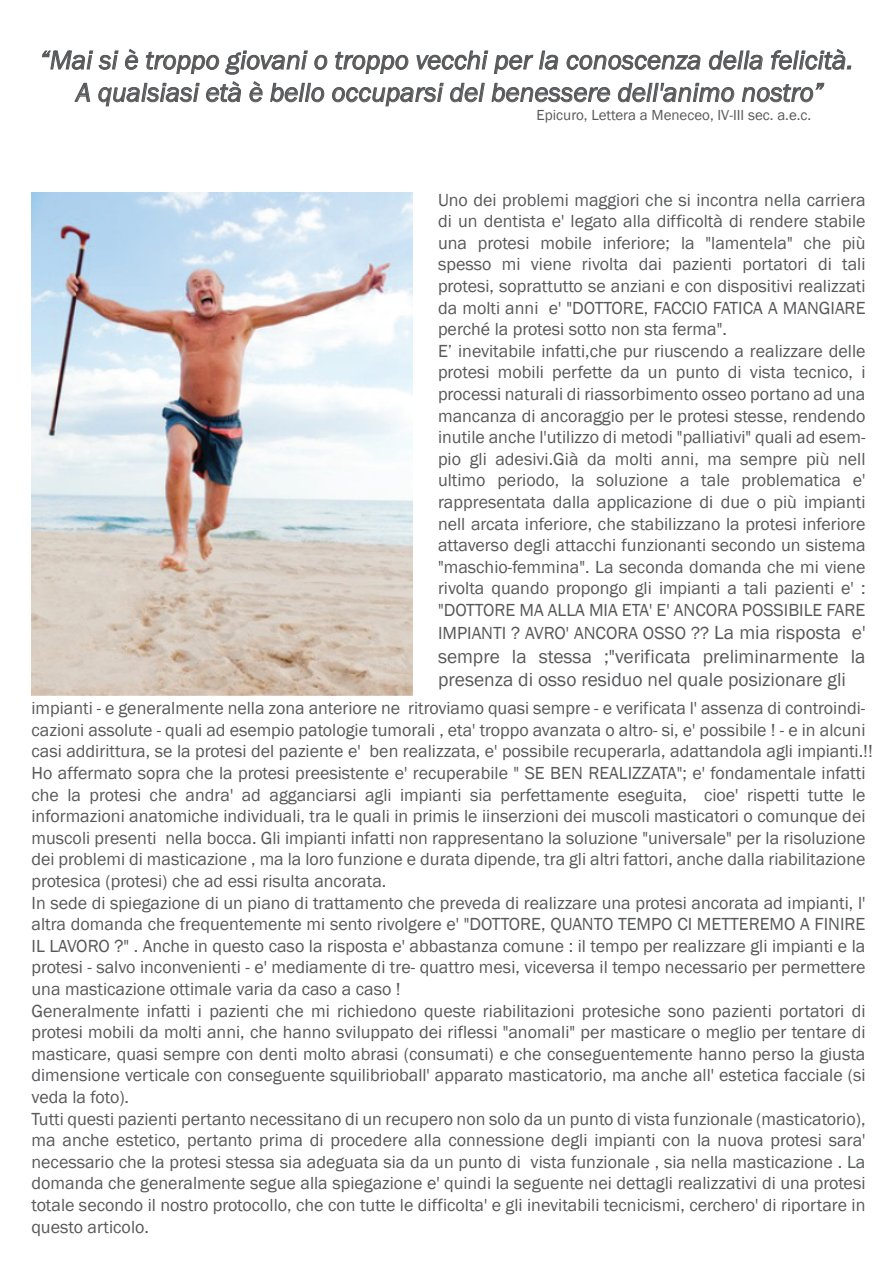
<style>
.page{position:relative;width:893px;height:1263px;background:#fff}
.page>*{position:absolute;margin:0;border:0;box-sizing:border-box;transform-origin:0 0}
.t1{font:italic 27px/32.4px "Franklin Gothic";color:#57585a;text-align:center}
.t2{font:19.5px/23.4px "Franklin Gothic";color:#57585a}
.t3{font:18px/21.6px "Franklin Gothic";color:#57585a}
.t4{font:15px "Franklin Gothic";color:#57585a}
.s1{font-size:19.5px}
</style>
<div class="page">
<img style="left:32px;top:192px;width:380px;height:504px">
<svg style="left:42px;top:49px;width:810px;height:58px"></svg>
<h1 class="t1" style="left:40px;top:44px;width:815px">“Mai si è troppo giovani o troppo vecchi per la conoscenza della felicità.<br>A qualsiasi età è bello occuparsi del benessere dell'animo nostro”</h1>
<p class="t4" style="left:537px;top:106px;width:276px">Epicuro, Lettera a Meneceo, IV-III sec. a.e.c.</p>
<p class="t3" style="left:438px;top:189px;width:429px">Uno dei problemi maggiori che si incontra nella carriera di un dentista e' legato alla difficoltà di rendere stabile una protesi mobile inferiore; la "lamentela" che più spesso mi viene rivolta dai pazienti portatori di tali protesi, soprattutto se anziani e con dispositivi realizzati da molti anni e' "DOTTORE, FACCIO FATICA A MANGIARE perché la protesi sotto non sta ferma".<br>E’ inevitabile infatti,che pur riuscendo a realizzare delle protesi mobili perfette da un punto di vista tecnico, i processi naturali di riassorbimento osseo portano ad una mancanza di ancoraggio per le protesi stesse, rendendo inutile anche l'utilizzo di metodi "palliativi" quali ad esem&shy;pio gli adesivi.Già da molti anni, ma sempre più nell ultimo periodo, la soluzione a tale problematica e' rappresentata dalla applicazione di due o più impianti nell arcata inferiore, che stabilizzano la protesi inferiore attaverso degli attacchi funzionanti secondo un sistema "maschio-femmina". La seconda domanda che mi viene rivolta quando propongo gli impianti a tali pazienti e' : "DOTTORE MA ALLA MIA ETA' E' ANCORA POSSIBILE FARE</p>
<p class="t3" style="left:438px;top:623px;width:429px">IMPIANTI ? AVRO' ANCORA OSSO ?? <span class="s1">La mia risposta e'</span></p>
<p class="t2" style="left:438px;top:645px;width:429px">sempre la stessa ;"verificata preliminarmente la presenza di osso residuo nel quale posizionare gli</p>
<p class="t3" style="left:32px;top:698px;width:843px">impianti - e generalmente nella zona anteriore ne ritroviamo quasi sempre - e verificata l' assenza di controindi&shy;cazioni assolute - quali ad esempio patologie tumorali , eta' troppo avanzata o altro- si, e' possibile ! - e in alcuni casi addirittura, se la protesi del paziente e' ben realizzata, e' possibile recuperarla, adattandola agli impianti.!!<br>Ho affermato sopra che la protesi preesistente e' recuperabile " SE BEN REALIZZATA"; e' fondamentale infatti che la protesi che andra' ad agganciarsi agli impianti sia perfettamente eseguita, cioe' rispetti tutte le informazioni anatomiche individuali, tra le quali in primis le iinserzioni dei muscoli masticatori o comunque dei muscoli presenti nella bocca. Gli impianti infatti non rappresentano la soluzione "universale" per la risoluzione dei problemi di masticazione , ma la loro funzione e durata dipende, tra gli altri fattori, anche dalla riabilitazione protesica (protesi) che ad essi risulta ancorata.<br>In sede di spiegazione di un piano di trattamento che preveda di realizzare una protesi ancorata ad impianti, l' altra domanda che frequentemente mi sento rivolgere e' "DOTTORE, QUANTO TEMPO CI METTEREMO A FINIRE IL LAVORO ?" . Anche in questo caso la risposta e' abbastanza comune : il tempo per realizzare gli impianti e la protesi - salvo inconvenienti - e' mediamente di tre- quattro mesi, viceversa il tempo necessario per permettere una masticazione ottimale varia da caso a caso !<br>Generalmente infatti i pazienti che mi richiedono queste riabilitazioni protesiche sono pazienti portatori di protesi mobili da molti anni, che hanno sviluppato dei riflessi "anomali" per masticare o meglio per tentare di masticare, quasi sempre con denti molto abrasi (consumati) e che conseguentemente hanno perso la giusta dimensione verticale con conseguente squilibrioball' apparato masticatorio, ma anche all' estetica facciale (si veda la foto).<br>Tutti questi pazienti pertanto necessitano di un recupero non solo da un punto di vista funzionale (masticatorio), ma anche estetico, pertanto prima di procedere alla connessione degli impianti con la nuova protesi sara' necessario che la protesi stessa sia adeguata sia da un punto di vista funzionale , sia nella masticazione . La domanda che generalmente segue alla spiegazione e' quindi la seguente nei dettagli realizzativi di una protesi totale secondo il nostro protocollo, che con tutte le difficolta' e gli inevitabili tecnicismi, cerchero' di riportare in questo articolo.</p>
</div>
